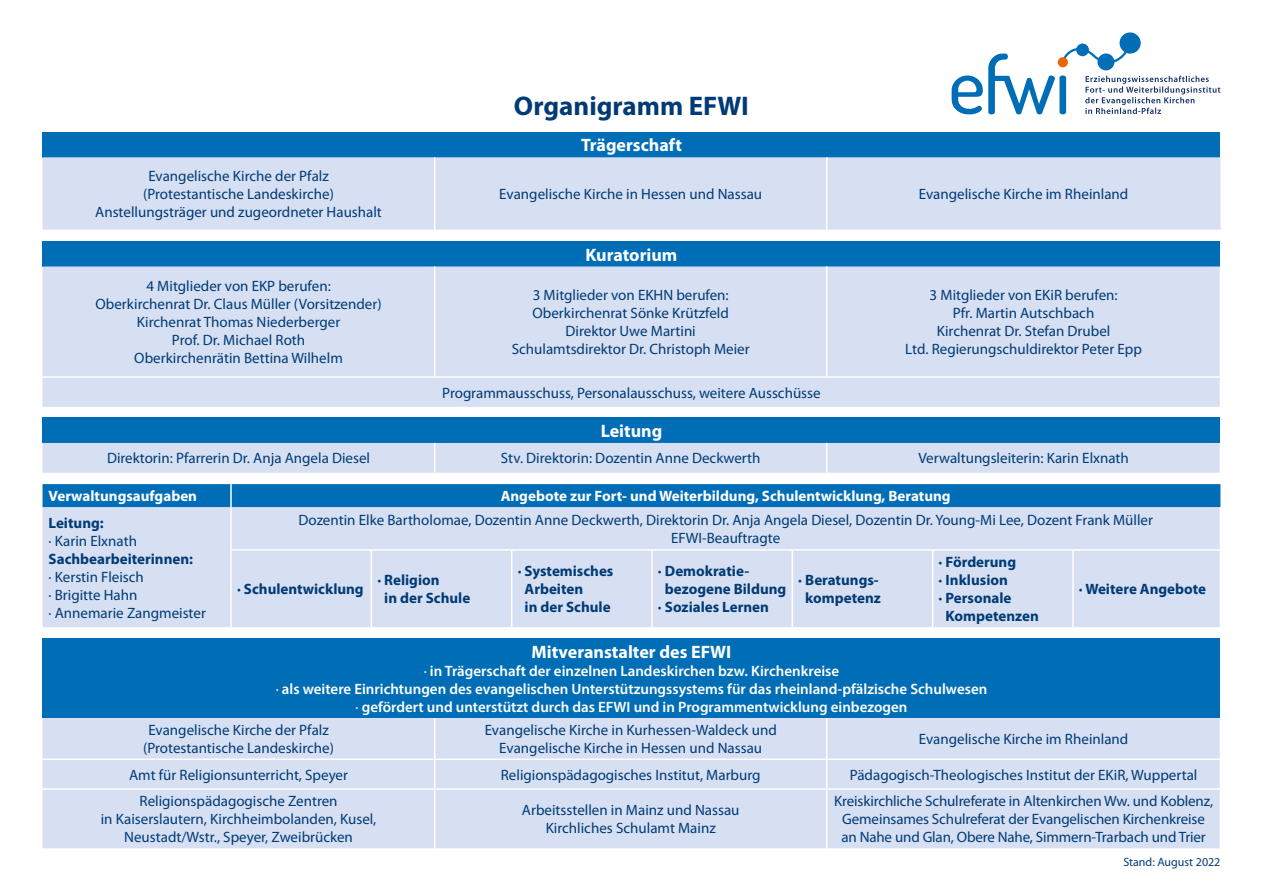
<style>
.page{position:relative;width:1263px;height:893px;background:#fff}
.page>*{position:absolute;margin:0;border:0;box-sizing:border-box;transform-origin:0 0}
.t1{font:700 27px "Myriad Pro";color:#003b75}
.t2{font:700 18px "Myriad Pro";color:#fff}
.t3{font:15px/18px "Myriad Pro";color:#003b75;text-align:center}
.t4{font:600 15px/18px "Myriad Pro";color:#fff;text-align:center}
.t5{font:700 15px/18px "Myriad Pro";color:#003b75}
.t6{font:700 15px "Myriad Pro";color:#fff}
.t7{font:12px "Myriad Pro";color:#003b75}
.s1{font-weight:400}
</style>
<div class="page">
<div style="left:43px;top:132px;width:1177px;height:25px;background:#006eb7"></div>
<div style="left:43px;top:157px;width:1177px;height:73px;background:#d7dff3"></div>
<hr style="left:434px;top:157px;width:1px;height:73px;background:#fff">
<hr style="left:826px;top:157px;width:1px;height:73px;background:#fff">
<div style="left:43px;top:417px;width:1177px;height:26px;background:#006eb7"></div>
<div style="left:43px;top:443px;width:1177px;height:30px;background:#d7dff3"></div>
<hr style="left:434px;top:443px;width:1px;height:30px;background:#fff">
<hr style="left:826px;top:443px;width:1px;height:30px;background:#fff">
<div style="left:43px;top:638px;width:1177px;height:80px;background:#006eb7"></div>
<div style="left:43px;top:718px;width:1177px;height:130px;background:#d7dff3"></div>
<hr style="left:434px;top:718px;width:1px;height:40px;background:#fff">
<hr style="left:826px;top:718px;width:1px;height:40px;background:#fff">
<svg style="left:434px;top:760px;width:1px;height:28px"></svg>
<svg style="left:826px;top:760px;width:1px;height:28px"></svg>
<hr style="left:434px;top:790px;width:1px;height:58px;background:#fff">
<hr style="left:826px;top:790px;width:1px;height:58px;background:#fff">
<hr style="left:43px;top:758px;width:392px;height:2px;background:#fff">
<hr style="left:435px;top:758px;width:392px;height:2px;background:#fff">
<hr style="left:827px;top:758px;width:394px;height:2px;background:#fff">
<hr style="left:43px;top:788px;width:392px;height:2px;background:#fff">
<hr style="left:435px;top:788px;width:392px;height:2px;background:#fff">
<hr style="left:827px;top:788px;width:394px;height:2px;background:#fff">
<div style="left:43px;top:484px;width:1177px;height:23px;background:#006eb7"></div>
<div style="left:43px;top:507px;width:1177px;height:120px;background:#d7dff3"></div>
<hr style="left:230px;top:507px;width:2px;height:42px;background:#fff">
<hr style="left:230px;top:551px;width:2px;height:76px;background:#fff">
<hr style="left:371px;top:551px;width:1px;height:76px;background:#fff">
<hr style="left:511px;top:551px;width:1px;height:76px;background:#fff">
<hr style="left:651px;top:551px;width:2px;height:76px;background:#fff">
<hr style="left:791px;top:551px;width:2px;height:76px;background:#fff">
<hr style="left:932px;top:551px;width:1px;height:76px;background:#fff">
<hr style="left:1072px;top:551px;width:2px;height:76px;background:#fff">
<hr style="left:230px;top:549px;width:141px;height:2px;background:#fff">
<hr style="left:371px;top:549px;width:141px;height:2px;background:#fff">
<hr style="left:512px;top:549px;width:140px;height:2px;background:#fff">
<hr style="left:652px;top:549px;width:140px;height:2px;background:#fff">
<hr style="left:792px;top:549px;width:141px;height:2px;background:#fff">
<hr style="left:933px;top:549px;width:140px;height:2px;background:#fff">
<hr style="left:1073px;top:549px;width:148px;height:2px;background:#fff">
<hr style="left:230px;top:484px;width:2px;height:23px;background:#fff">
<div style="left:1119px;top:32px;width:22px;height:22px;background:#006eb7;border-radius:50%"></div>
<svg style="left:951px;top:42px;width:269px;height:72px"></svg>
<div style="left:1058px;top:57px;width:10px;height:10px;background:#ec6408;border-radius:50%"></div>
<div style="left:43px;top:241px;width:1177px;height:25px;background:#006eb7"></div>
<div style="left:43px;top:266px;width:1177px;height:141px;background:#d7dff3"></div>
<hr style="left:434px;top:266px;width:1px;height:110px;background:#fff">
<hr style="left:826px;top:266px;width:1px;height:110px;background:#fff">
<hr style="left:43px;top:376px;width:392px;height:2px;background:#fff">
<hr style="left:435px;top:376px;width:392px;height:2px;background:#fff">
<hr style="left:827px;top:376px;width:394px;height:2px;background:#fff">
<h1 class="t1" style="left:514px;top:88px;width:237px">Organigramm EFWI</h1>
<p class="t3" style="left:95px;top:167px;width:288px">Evangelische Kirche der Pfalz<br>(Protestantische Landeskirche)<br>Anstellungsträger und zugeordneter Haushalt</p>
<p class="t2" style="left:581px;top:134px;width:102px">Trägerschaft</p>
<p class="t3" style="left:499px;top:185px;width:264px">Evangelische Kirche in Hessen und Nassau</p>
<p class="t3" style="left:919px;top:185px;width:211px">Evangelische Kirche im Rheinland</p>
<p class="t2" style="left:585px;top:243px;width:93px">Kuratorium</p>
<p class="t3" style="left:96px;top:277px;width:287px">4 Mitglieder von EKP berufen:<br>Oberkirchenrat Dr. Claus Müller (Vorsitzender)<br>Kirchenrat Thomas Niederberger<br>Prof. Dr. Michael Roth<br>Oberkirchenrätin Bettina Wilhelm</p>
<p class="t3" style="left:512px;top:286px;width:239px">3 Mitglieder von EKHN berufen:<br>Oberkirchenrat Sönke Krützfeld<br>Direktor Uwe Martini<br>Schulamtsdirektor Dr. Christoph Meier</p>
<p class="t3" style="left:905px;top:286px;width:238px">3 Mitglieder von EKiR berufen:<br>Pfr. Martin Autschbach<br>Kirchenrat Dr. Stefan Drubel<br>Ltd. Regierungschuldirektor Peter Epp</p>
<p class="t3" style="left:442px;top:383px;width:380px">Programmausschuss, Personalausschuss, weitere Ausschüsse</p>
<p class="t2" style="left:601px;top:419px;width:63px">Leitung</p>
<p class="t3" style="left:107px;top:449px;width:265px">Direktorin: Pfarrerin Dr. Anja Angela Diesel</p>
<p class="t3" style="left:501px;top:449px;width:261px">Stv. Direktorin: Dozentin Anne Deckwerth</p>
<p class="t3" style="left:918px;top:449px;width:212px">Verwaltungsleiterin: Karin Elxnath</p>
<p class="t6" style="left:49px;top:486px;width:150px">Verwaltungsaufgaben</p>
<p class="t6" style="left:501px;top:486px;width:451px">Angebote zur Fort- und Weiterbildung, Schulentwicklung, Beratung</p>
<p class="t5" style="left:49px;top:513px;width:57px">Leitung:</p>
<p class="t3" style="left:49px;top:532px;width:90px">· Karin Elxnath</p>
<p class="t5" style="left:49px;top:549px;width:146px">Sachbearbeiterinnen:</p>
<p class="t3" style="left:49px;top:568px;width:159px;text-align:left">· Kerstin Fleisch<br>· Brigitte Hahn<br>· Annemarie Zangmeister</p>
<p class="t3" style="left:298px;top:510px;width:856px">Dozentin Elke Bartholomae, Dozentin Anne Deckwerth, Direktorin Dr. Anja Angela Diesel, Dozentin Dr. Young-Mi Lee, Dozent Frank Müller<br>EFWI-Beauftragte</p>
<p class="t5" style="left:237px;top:580px;width:128px">· Schulentwicklung</p>
<p class="t5" style="left:384px;top:571px;width:88px;text-indent:-7px">· Religion<br>in der Schule</p>
<p class="t5" style="left:525px;top:562px;width:90px;text-indent:-7px">· Systemisches<br>Arbeiten<br>in der Schule</p>
<p class="t5" style="left:658px;top:562px;width:92px">· Demokratie-</p>
<p class="t5" style="left:939px;top:553px;width:79px">· Förderung</p>
<p class="t5" style="left:939px;top:571px;width:71px">· Inklusion</p>
<p class="t5" style="left:939px;top:589px;width:74px">· Personale</p>
<p class="t5" style="left:945px;top:607px;width:95px">Kompetenzen</p>
<p class="t5" style="left:798px;top:571px;width:84px;text-align:center">· Beratungs&shy;kompetenz</p>
<p class="t5" style="left:1079px;top:580px;width:129px">· Weitere Angebote</p>
<p class="t5" style="left:665px;top:580px;width:123px">bezogene Bildung</p>
<p class="t5" style="left:658px;top:598px;width:112px">· Soziales Lernen</p>
<p class="t2" style="left:532px;top:640px;width:201px">Mitveranstalter des EFWI</p>
<p class="t4" style="left:276px;top:662px;width:713px"><span class="s1">·</span> in Trägerschaft der einzelnen Landeskirchen bzw. Kirchenkreise<br><span class="s1">·</span> als weitere Einrichtungen des evangelischen Unterstützungssystems für das rheinland-pfälzische Schulwesen <span class="s1">·</span> gefördert und unterstützt durch das EFWI und in Programmentwicklung einbezogen</p>
<p class="t3" style="left:143px;top:721px;width:192px">Evangelische Kirche der Pfalz (Protestantische Landeskirche)</p>
<p class="t3" style="left:485px;top:721px;width:294px">Evangelische Kirche in Kurhessen-Waldeck und<br>Evangelische Kirche in Hessen und Nassau</p>
<p class="t3" style="left:919px;top:730px;width:211px">Evangelische Kirche im Rheinland</p>
<p class="t3" style="left:129px;top:765px;width:220px">Amt für Religionsunterricht, Speyer</p>
<p class="t3" style="left:501px;top:765px;width:261px">Religionspädagogisches Institut, Marburg</p>
<p class="t3" style="left:850px;top:765px;width:349px">Pädagogisch-Theologisches Institut der EKiR, Wuppertal</p>
<p class="t3" style="left:101px;top:792px;width:277px">Religionspädagogische Zentren<br>in Kaiserslautern, Kirchheimbolanden, Kusel,<br>Neustadt/Wstr., Speyer, Zweibrücken</p>
<p class="t3" style="left:522px;top:801px;width:219px">Arbeitsstellen in Mainz und Nassau<br>Kirchliches Schulamt Mainz</p>
<p class="t3" style="left:834px;top:792px;width:381px">Kreiskirchliche Schulreferate in Altenkirchen Ww. und Koblenz,<br>Gemeinsames Schulreferat der Evangelischen Kirchenkreise an Nahe und Glan, Obere Nahe, Simmern-Trarbach und Trier</p>
<p class="t7" style="left:1123px;top:854px;width:99px">Stand: August 2022</p>
</div>
